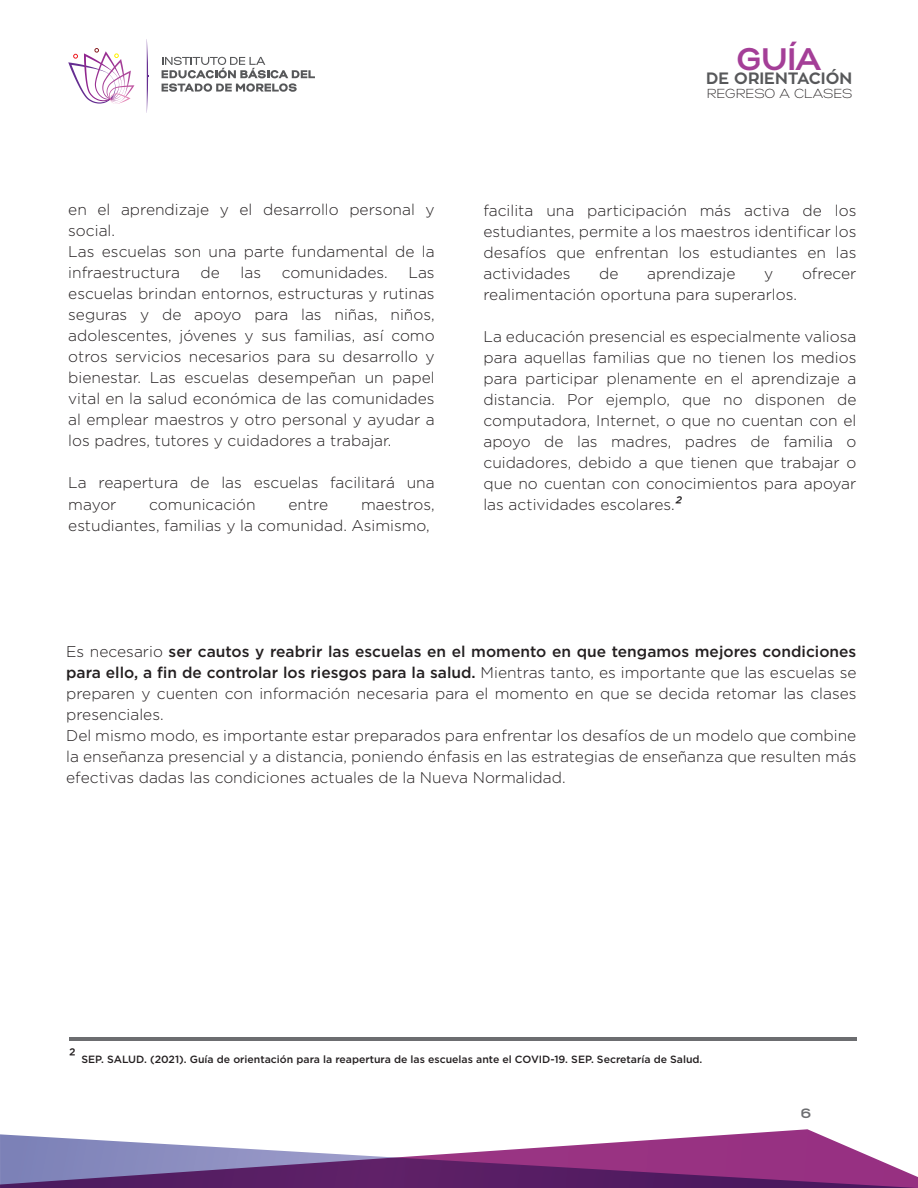
<style>
.page{position:relative;width:918px;height:1188px;background:#fff}
.page>*{position:absolute;margin:0;border:0;box-sizing:border-box;transform-origin:0 0}
.t1{font:31.05px "Gabriel Sans Bold";color:#a43e97}
.t2{font:700 16.35px "Zona Pro";color:#57585a}
.t3{font:300 15.6px/21px "Gotham";color:#231f20}
.t4{font:13.5px "Gabriel Sans Bold";color:#6c6d70}
.t5{font:13.05px "Gabriel Sans Light";color:#231f20}
.t6{font:500 10.5px "Gotham";color:#231f20}
.s1{font-weight:500;font-style:italic;font-size:18px}
.s2{font-weight:500}
.s3{font-size:18px}
</style>
<div class="page">
<svg style="left:0;top:1129px;width:918px;height:59px"></svg>
<svg style="left:147px;top:42px;width:1px;height:68px"></svg>
<svg style="left:68px;top:48px;width:66px;height:56px"></svg>
<svg style="left:162px;top:57px;width:153px;height:35px"></svg>
<hr style="left:69px;top:1037px;width:787px;height:4px;background:#6c6d70">
<p class="t3" style="left:68px;top:199px;width:368px">en el aprendizaje y el desarrollo personal y social.<br>Las escuelas son una parte fundamental de la infraestructura</p>
<p class="t3" style="left:201px;top:262px;width:21px">de</p>
<p class="t3" style="left:241px;top:262px;width:22px">las</p>
<p class="t3" style="left:282px;top:262px;width:108px">comunidades.</p>
<p class="t3" style="left:68px;top:262px;width:368px;text-align:justify;text-indent:340px">Las escuelas brindan entornos, estructuras y rutinas seguras y de apoyo para las niñas, niños, adolescentes, jóvenes y sus familias, así como otros servicios necesarios para su desarrollo y bienestar. Las escuelas desempeñan un papel vital en la salud económica de las comunidades al emplear maestros y otro personal y ayudar a los padres, tutores y cuidadores a trabajar.</p>
<p class="t3" style="left:68px;top:472px;width:368px">La reapertura de las escuelas facilitará una mayor</p>
<p class="t3" style="left:149px;top:493px;width:108px">comunicación</p>
<p class="t3" style="left:288px;top:493px;width:41px">entre</p>
<p class="t3" style="left:68px;top:493px;width:368px;text-indent:293px">maestros, estudiantes, familias y la comunidad. Asimismo,</p>
<h1 class="t1" style="left:737px;top:40px;width:85px">GUÍA</h1>
<p class="t2" style="left:706px;top:68px;width:148px">DE ORIENTACIÓN</p>
<p class="t5" style="left:707px;top:86px;width:147px">REGRESO A CLASES</p>
<p class="t3" style="left:483px;top:199px;width:375px;text-align:justify">facilita una participación más activa de los estudiantes, permite a los maestros identificar los desafíos que enfrentan los estudiantes en las actividades</p>
<p class="t3" style="left:599px;top:262px;width:21px">de</p>
<p class="t3" style="left:647px;top:262px;width:90px">aprendizaje</p>
<p class="t3" style="left:764px;top:262px;width:11px">y</p>
<p class="t3" style="left:802px;top:262px;width:56px">ofrecer</p>
<p class="t3" style="left:483px;top:283px;width:315px">realimentación oportuna para superarlos.</p>
<p class="t3" style="left:483px;top:325px;width:375px;text-align:justify">La educación presencial es especialmente valiosa para aquellas familias que no tienen los medios para participar plenamente en el aprendizaje a distancia. Por ejemplo, que no disponen de computadora, Internet, o que no cuentan con el apoyo de las madres, padres de familia o cuidadores, debido a que tienen que trabajar o que no cuentan con conocimientos para apoyar las actividades escolares.<span class="s1">2</span></p>
<p class="t3" style="left:66px;top:640px;width:792px">Es necesario <span class="s2">ser cautos y reabrir las escuelas en el momento en que tengamos mejores condiciones para ello, a fin de controlar los riesgos para la salud.</span> Mientras tanto, es importante que las escuelas se preparen y cuenten con información necesaria para el momento en que se decida retomar las clases presenciales.<br>Del mismo modo, es importante estar preparados para enfrentar los desafíos de un modelo que combine la enseñanza presencial y a distancia, poniendo énfasis en las estrategias de enseñanza que resulten más efectivas dadas las condiciones actuales de la Nueva Normalidad.</p>
<p class="t6" style="left:69px;top:1052px;width:635px"><span class="s3">2</span> SEP. SALUD. (2021). Guía de orientación para la reapertura de las escuelas ante el COVID-19. SEP. Secretaría de Salud.</p>
<p class="t4" style="left:801px;top:1105px;width:12px">6</p>
</div>
